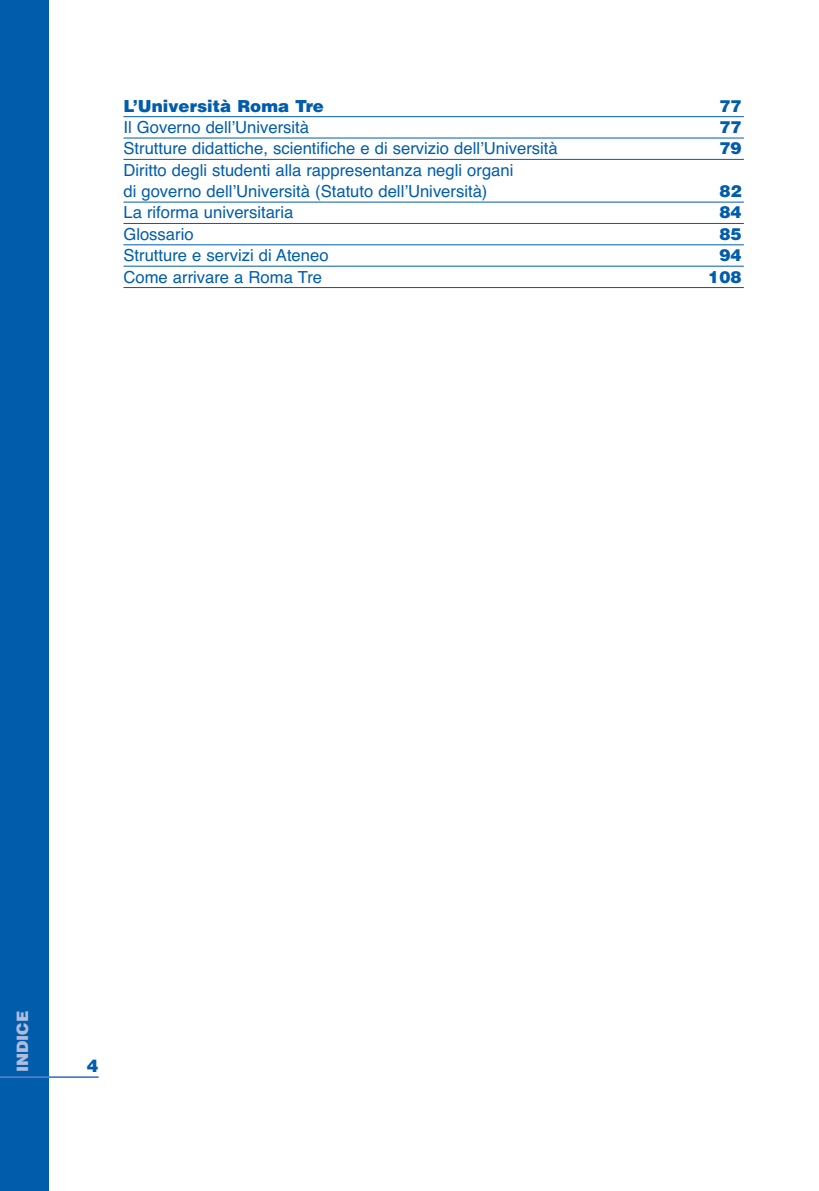
<style>
.page{position:relative;width:819px;height:1191px;background:#fff}
.page>*{position:absolute;margin:0;border:0;box-sizing:border-box;transform-origin:0 0}
.t1{font:900 17.5px "Helvetica";color:#015dab}
.t2{font:16.62px/21.3px "Helvetica";color:#015dab}
.t3{font:900 16.62px "Helvetica";color:#015dab}
.t4{font:900 15.75px "Helvetica";color:#aebcde}
</style>
<div class="page">
<hr style="left:123px;top:116px;width:620px;height:1px;background:#015dab">
<hr style="left:123px;top:138px;width:620px;height:1px;background:#015dab">
<hr style="left:123px;top:159px;width:620px;height:1px;background:#015dab">
<hr style="left:123px;top:202px;width:620px;height:1px;background:#015dab">
<hr style="left:123px;top:223px;width:620px;height:1px;background:#015dab">
<hr style="left:123px;top:244px;width:620px;height:1px;background:#015dab">
<hr style="left:123px;top:266px;width:620px;height:1px;background:#015dab">
<hr style="left:123px;top:287px;width:620px;height:1px;background:#015dab">
<div style="left:0;top:0;width:49px;height:1191px;background:#015dab"></div>
<hr style="left:0;top:1076px;width:99px;height:2px;background:#517dbd">
<p class="t3" style="left:123px;top:100px;width:202px">L’Università Roma Tre</p>
<p class="t3" style="left:719px;top:100px;width:24px">77</p>
<p class="t2" style="left:123px;top:118px;width:187px">Il Governo dell’Università</p>
<p class="t3" style="left:719px;top:121px;width:24px">77</p>
<p class="t2" style="left:123px;top:139px;width:436px">Strutture didattiche, scientifiche e di servizio dell’Università</p>
<p class="t3" style="left:719px;top:142px;width:24px">79</p>
<p class="t2" style="left:123px;top:161px;width:391px">Diritto degli studenti alla rappresentanza negli organi di governo dell’Università (Statuto dell’Università)</p>
<p class="t3" style="left:719px;top:185px;width:24px">82</p>
<p class="t2" style="left:123px;top:203px;width:171px">La riforma universitaria</p>
<p class="t3" style="left:719px;top:206px;width:24px">84</p>
<p class="t2" style="left:123px;top:225px;width:72px">Glossario</p>
<p class="t3" style="left:719px;top:228px;width:24px">85</p>
<p class="t2" style="left:123px;top:246px;width:207px">Strutture e servizi di Ateneo</p>
<p class="t3" style="left:719px;top:249px;width:24px">94</p>
<p class="t2" style="left:123px;top:267px;width:200px">Come arrivare a Roma Tre</p>
<p class="t3" style="left:708px;top:270px;width:35px">108</p>
<p class="t4" style="left:17px;top:1072px;width:63px;rotate:-90deg">INDICE</p>
<p class="t1" style="left:87px;top:1059px;width:13px">4</p>
</div>
